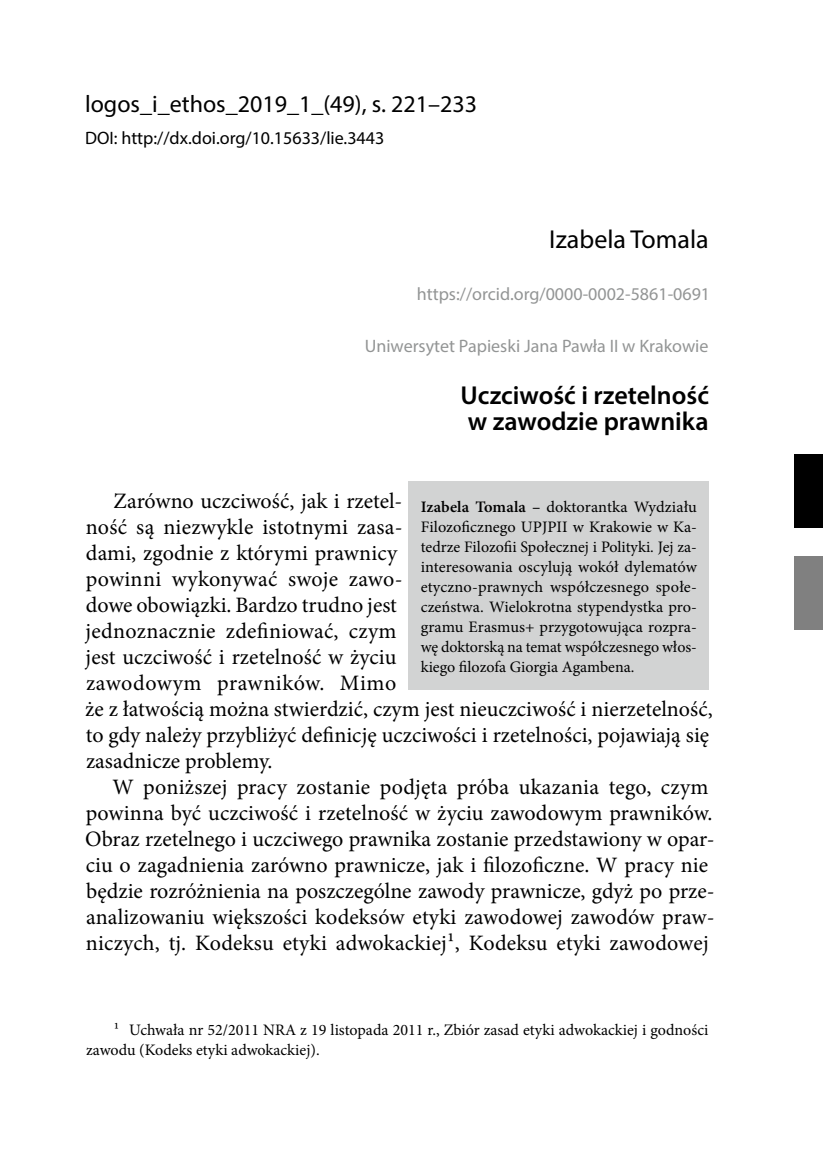
<style>
.page{position:relative;width:823px;height:1163px;background:#fff}
.page>*{position:absolute;margin:0;border:0;box-sizing:border-box;transform-origin:0 0}
.t1{font:600 26px/26px "Myriad Pro";color:#000}
.t2{font:26px "Myriad Pro";color:#000}
.t3{font:24px "Myriad Pro";color:#000}
.t4{font:22px/26px "Minion Pro";letter-spacing:.005em;color:#000}
.t5{font:18px "Myriad Pro";color:#939595}
.t6{font:18px "Myriad Pro";color:#000}
.t7{font:16px/20px "Minion Pro";color:#000}
.s1{font-weight:600}
</style>
<div class="page">
<div style="left:794px;top:556px;width:28px;height:73px;background:#808080"></div>
<div style="left:794px;top:454px;width:28px;height:73px;background:#000"></div>
<div style="left:408px;top:481px;width:300px;height:209px;background:#d2d3d3"></div>
<p class="t3" style="left:85px;top:89px;width:393px">logos_i_ethos_2019_1_(49), s. 221–233</p>
<p class="t6" style="left:85px;top:127px;width:300px">DOI: http://dx.doi.org/10.15633/lie.3443</p>
<p class="t2" style="left:549px;top:223px;width:161px">Izabela Tomala</p>
<p class="t5" style="left:416px;top:282px;width:295px">https://orcid.org/0000-0002-5861-0691</p>
<p class="t5" style="left:364px;top:334px;width:345px">Uniwersytet Papieski Jana Pawła II w Krakowie</p>
<p class="t1" style="left:460px;top:381px;width:250px">Uczciwość i rzetelność w zawodzie prawnika</p>
<p class="t4" style="left:85px;top:488px;width:628px;text-indent:28px">Zarówno uczciwość, jak i rzetel-<br>ność są niezwykle istotnymi zasa-<br>dami, zgodnie z którymi prawnicy<br>powinni wykonywać swoje zawo-<br>dowe obowiązki. Bardzo trudno jest<br>jednoznacznie zdefiniować, czym<br>jest uczciwość i rzetelność w życiu<br>zawodowym prawników. Mimo<br>że z łatwością można stwierdzić, czym jest nieuczciwość i nierzetelność, to gdy należy przybliżyć definicję uczciwości i rzetelności, pojawiają się zasadnicze problemy.</p>
<p class="t4" style="left:85px;top:774px;width:630px;text-indent:27px">W poniższej pracy zostanie podjęta próba ukazania tego, czym powinna być uczciwość i rzetelność w życiu zawodowym prawników.<br>Obraz rzetelnego i uczciwego prawnika zostanie przedstawiony w opar&shy;ciu o zagadnienia zarówno prawnicze, jak i filozoficzne. W pracy nie będzie rozróżnienia na poszczególne zawody prawnicze, gdyż po prze&shy;analizowaniu większości kodeksów etyki zawodowej zawodów praw&shy;niczych, tj. Kodeksu etyki adwokackiej1, Kodeksu etyki zawodowej</p>
<p class="t7" style="left:420px;top:496px;width:278px;text-align:justify"><span class="s1">Izabela Tomala –</span> doktorantka Wydziału Filozoficznego UPJPII w Krakowie w Ka&shy;tedrze Filozofii Społecznej i Polityki. Jej za&shy;interesowania oscylują wokół dylematów etyczno-prawnych współczesnego społe&shy;czeństwa. Wielokrotna stypendystka pro&shy;gramu Erasmus+ przygotowująca rozpra&shy;wę doktorską na temat współczesnego włos&shy;kiego filozofa Giorgia Agambena.</p>
<p class="t7" style="left:86px;top:1019px;width:623px;text-indent:27px">1 Uchwała nr 52/2011 NRA z 19 listopada 2011 r., Zbiór zasad etyki adwokackiej i godności zawodu (Kodeks etyki adwokackiej).</p>
</div>
